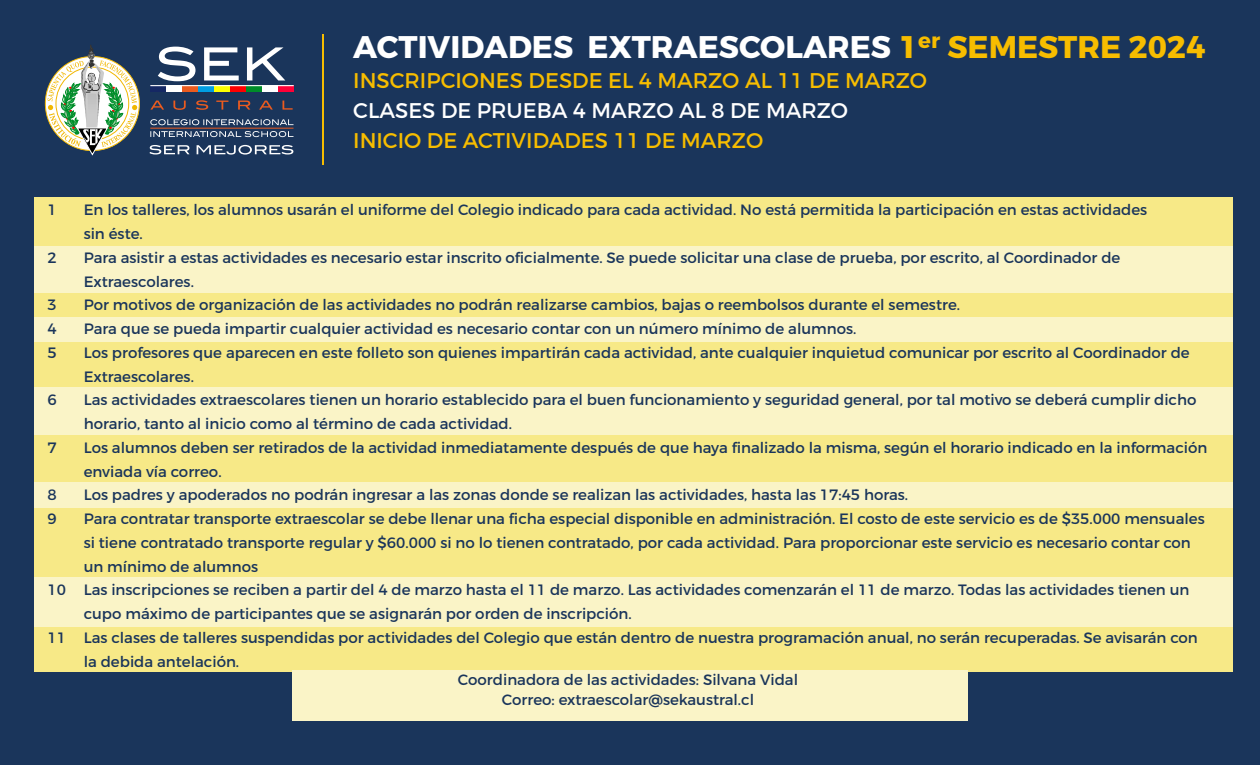
<style>
.page{position:relative;width:1260px;height:765px;background:#1a355b}
.page>*{position:absolute;margin:0;border:0;box-sizing:border-box;transform-origin:0 0}
.t1{font:700 31.25px "Montserrat";color:#fff}
.t2{font:21.25px "Montserrat";color:#f7bd00}
.t3{font:21.25px "Montserrat";color:#fff}
.t4{font:15px/23.8px "Montserrat";color:#1a355b}
.s1{color:#f7bd00}
</style>
<div class="page">
<div style="left:34px;top:627px;width:1199px;height:45px;background:#f7e987"></div>
<div style="left:34px;top:576px;width:1199px;height:51px;background:#faf4c7"></div>
<div style="left:292px;top:670px;width:676px;height:50px;background:#faf4c7"></div>
<div style="left:34px;top:508px;width:1199px;height:68px;background:#f7e987"></div>
<div style="left:34px;top:481px;width:1199px;height:27px;background:#faf4c7"></div>
<div style="left:34px;top:435px;width:1199px;height:46px;background:#f7e987"></div>
<div style="left:34px;top:386px;width:1199px;height:49px;background:#faf4c7"></div>
<div style="left:34px;top:341px;width:1199px;height:45px;background:#f7e987"></div>
<div style="left:34px;top:317px;width:1199px;height:24px;background:#faf4c7"></div>
<div style="left:34px;top:292px;width:1199px;height:25px;background:#f7e987"></div>
<div style="left:34px;top:246px;width:1199px;height:46px;background:#faf4c7"></div>
<div style="left:34px;top:197px;width:1199px;height:49px;background:#f7e987"></div>
<div style="left:198px;top:86px;width:16px;height:6px;background:#009ee3"></div>
<svg style="left:150px;top:131px;width:144px;height:6px"></svg>
<svg style="left:150px;top:119px;width:144px;height:6px"></svg>
<hr style="left:150px;top:128px;width:144px;height:1px;background:#eb5b1f">
<svg style="left:158px;top:47px;width:38px;height:34px"></svg>
<svg style="left:204px;top:47px;width:35px;height:33px"></svg>
<svg style="left:247px;top:47px;width:38px;height:33px"></svg>
<div style="left:245px;top:86px;width:17px;height:6px;background:#008c29"></div>
<div style="left:214px;top:86px;width:17px;height:6px;background:#fdff00"></div>
<div style="left:150px;top:86px;width:16px;height:6px;background:#152864"></div>
<div style="left:166px;top:86px;width:16px;height:6px;background:#fff"></div>
<div style="left:182px;top:86px;width:16px;height:6px;background:#eb5b1f"></div>
<div style="left:230px;top:86px;width:16px;height:6px;background:#f00"></div>
<div style="left:278px;top:86px;width:16px;height:6px;background:#ff0037"></div>
<div style="left:262px;top:86px;width:16px;height:6px;background:#fff"></div>
<hr style="left:150px;top:85px;width:144px;height:1px;background:#fff">
<svg style="left:47px;top:45px;width:90px;height:110px"></svg>
<svg style="left:149px;top:145px;width:41px;height:10px"></svg>
<svg style="left:197px;top:145px;width:96px;height:10px"></svg>
<svg style="left:150px;top:101px;width:14px;height:9px"></svg>
<svg style="left:173px;top:101px;width:13px;height:9px"></svg>
<svg style="left:196px;top:100px;width:12px;height:10px"></svg>
<svg style="left:216px;top:101px;width:12px;height:9px"></svg>
<svg style="left:238px;top:101px;width:12px;height:9px"></svg>
<svg style="left:259px;top:101px;width:14px;height:9px"></svg>
<svg style="left:282px;top:101px;width:11px;height:9px"></svg>
<hr style="left:323px;top:35px;width:1px;height:130px;background:#f7bd00">
<h1 class="t1" style="left:353px;top:27px;width:854px">ACTIVIDADES EXTRAESCOLARES <span class="s1">1</span><sup>er</sup> <span class="s1">SEMESTRE 2024</span></h1>
<h2 class="t2" style="left:353px;top:67px;width:575px">INSCRIPCIONES DESDE EL 4 MARZO AL 11 DE MARZO</h2>
<h2 class="t3" style="left:353px;top:97px;width:496px">CLASES DE PRUEBA 4 MARZO AL 8 DE MARZO</h2>
<h2 class="t2" style="left:353px;top:127px;width:411px">INICIO DE ACTIVIDADES 11 DE MARZO</h2>
<p class="t4" style="left:47px;top:198px;width:11px">1</p>
<p class="t4" style="left:84px;top:198px;width:1065px">En los talleres, los alumnos usarán el uniforme del Colegio indicado para cada actividad. No está permitida la participación en estas actividades sin éste.</p>
<p class="t4" style="left:47px;top:246px;width:11px">2</p>
<p class="t4" style="left:84px;top:246px;width:1038px">Para asistir a estas actividades es necesario estar inscrito oficialmente. Se puede solicitar una clase de prueba, por escrito, al Coordinador de<br>Extraescolares.</p>
<p class="t4" style="left:47px;top:293px;width:11px">3</p>
<p class="t4" style="left:84px;top:293px;width:878px">Por motivos de organización de las actividades no podrán realizarse cambios, bajas o reembolsos durante el semestre.</p>
<p class="t4" style="left:47px;top:317px;width:11px">4</p>
<p class="t4" style="left:84px;top:317px;width:774px">Para que se pueda impartir cualquier actividad es necesario contar con un número mínimo de alumnos.</p>
<p class="t4" style="left:47px;top:341px;width:11px">5</p>
<p class="t4" style="left:84px;top:341px;width:1108px">Los profesores que aparecen en este folleto son quienes impartirán cada actividad, ante cualquier inquietud comunicar por escrito al Coordinador de<br>Extraescolares.</p>
<p class="t4" style="left:47px;top:388px;width:11px">6</p>
<p class="t4" style="left:84px;top:388px;width:1114px">Las actividades extraescolares tienen un horario establecido para el buen funcionamiento y seguridad general, por tal motivo se deberá cumplir dicho horario, tanto al inicio como al término de cada actividad.</p>
<p class="t4" style="left:47px;top:436px;width:11px">7</p>
<p class="t4" style="left:84px;top:436px;width:1125px">Los alumnos deben ser retirados de la actividad inmediatamente después de que haya finalizado la misma, según el horario indicado en la información enviada vía correo.</p>
<p class="t4" style="left:47px;top:483px;width:11px">8</p>
<p class="t4" style="left:84px;top:483px;width:826px">Los padres y apoderados no podrán ingresar a las zonas donde se realizan las actividades, hasta las 17:45 horas.</p>
<p class="t4" style="left:47px;top:507px;width:11px">9</p>
<p class="t4" style="left:84px;top:507px;width:1123px">Para contratar transporte extraescolar se debe llenar una ficha especial disponible en administración. El costo de este servicio es de $35.000 mensuales</p>
<p class="t4" style="left:84px;top:531px;width:1109px">si tiene contratado transporte regular y $60.000 si no lo tienen contratado, por cada actividad. Para proporcionar este servicio es necesario contar con</p>
<p class="t4" style="left:84px;top:554px;width:176px">un mínimo de alumnos</p>
<p class="t4" style="left:47px;top:578px;width:1144px">10 Las inscripciones se reciben a partir del 4 de marzo hasta el 11 de marzo. Las actividades comenzarán el 11 de marzo. Todas las actividades tienen un</p>
<p class="t4" style="left:84px;top:602px;width:550px">cupo máximo de participantes que se asignarán por orden de inscripción.</p>
<p class="t4" style="left:47px;top:626px;width:1152px">11 Las clases de talleres suspendidas por actividades del Colegio que están dentro de nuestra programación anual, no serán recuperadas. Se avisarán con</p>
<p class="t4" style="left:84px;top:649px;width:157px">la debida antelación.</p>
<p class="t4" style="left:458px;top:669px;width:342px;line-height:20px;text-align:center">Coordinadora de las actividades: Silvana Vidal<br>Correo: extraescolar@sekaustral.cl</p>
</div>
